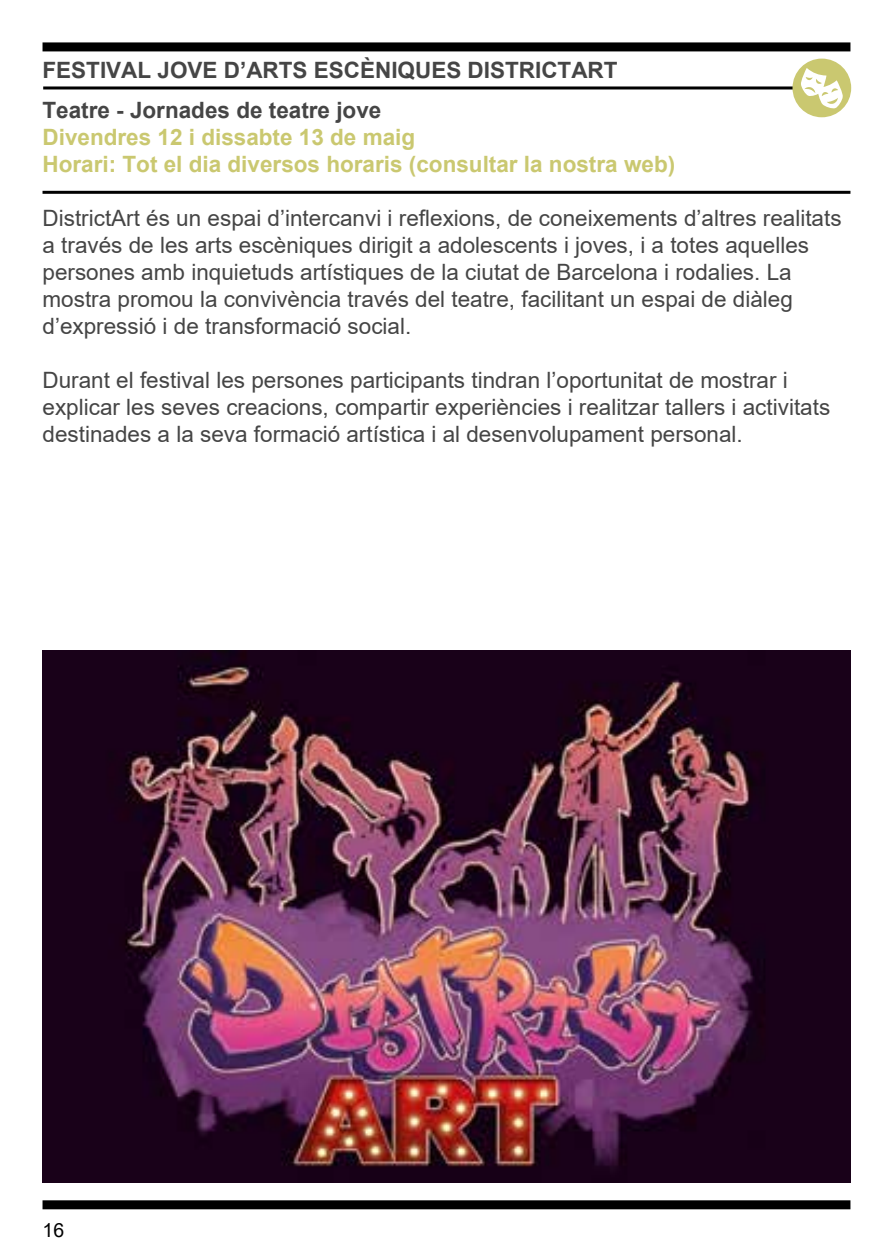
<style>
.page{position:relative;width:893px;height:1259px;background:#fff}
.page>*{position:absolute;margin:0;border:0;box-sizing:border-box;transform-origin:0 0}
.t1{font:22.5px/27px "Arial";color:#454545}
.t2{font:700 22.5px/27px "Arial";color:#cac870}
.t3{font:700 22.5px/40.8px "Arial";color:#454545}
.t4{font:19.5px "Arial";color:#000}
</style>
<div class="page">
<div style="left:43px;top:42px;width:807px;height:9px;background:#000"></div>
<div style="left:43px;top:1200px;width:807px;height:9px;background:#000"></div>
<hr style="left:43px;top:191px;width:807px;height:3px;background:#000">
<img style="left:43px;top:650px;width:807px;height:532px">
<hr style="left:43px;top:86px;width:797px;height:3px;background:#000">
<div style="left:792px;top:59px;width:59px;height:58px;background:#cac870;border-radius:50%"></div>
<svg style="left:800px;top:68px;width:43px;height:41px"></svg>
<p class="t3" style="left:43px;top:49px;width:577px">FESTIVAL JOVE D’ARTS ESCÈNIQUES DISTRICTART<br>Teatre - Jornades de teatre jove</p>
<p class="t2" style="left:43px;top:124px;width:634px">Divendres 12 i dissabte 13 de maig<br>Horari: Tot el dia diversos horaris (consultar la nostra web)</p>
<p class="t1" style="left:43px;top:205px;width:801px">DistrictArt és un espai d’intercanvi i reflexions, de coneixements d’altres realitats a través de les arts escèniques dirigit a adolescents i joves, i a totes aquelles persones amb inquietuds artístiques de la ciutat de Barcelona i rodalies. La mostra promou la convivència través del teatre, facilitant un espai de diàleg d’expressió i de transformació social.</p>
<p class="t1" style="left:43px;top:367px;width:789px">Durant el festival les persones participants tindran l’oportunitat de mostrar i explicar les seves creacions, compartir experiències i realitzar tallers i activitats destinades a la seva formació artística i al desenvolupament personal.</p>
<p class="t4" style="left:43px;top:1217px;width:23px">16</p>
</div>
